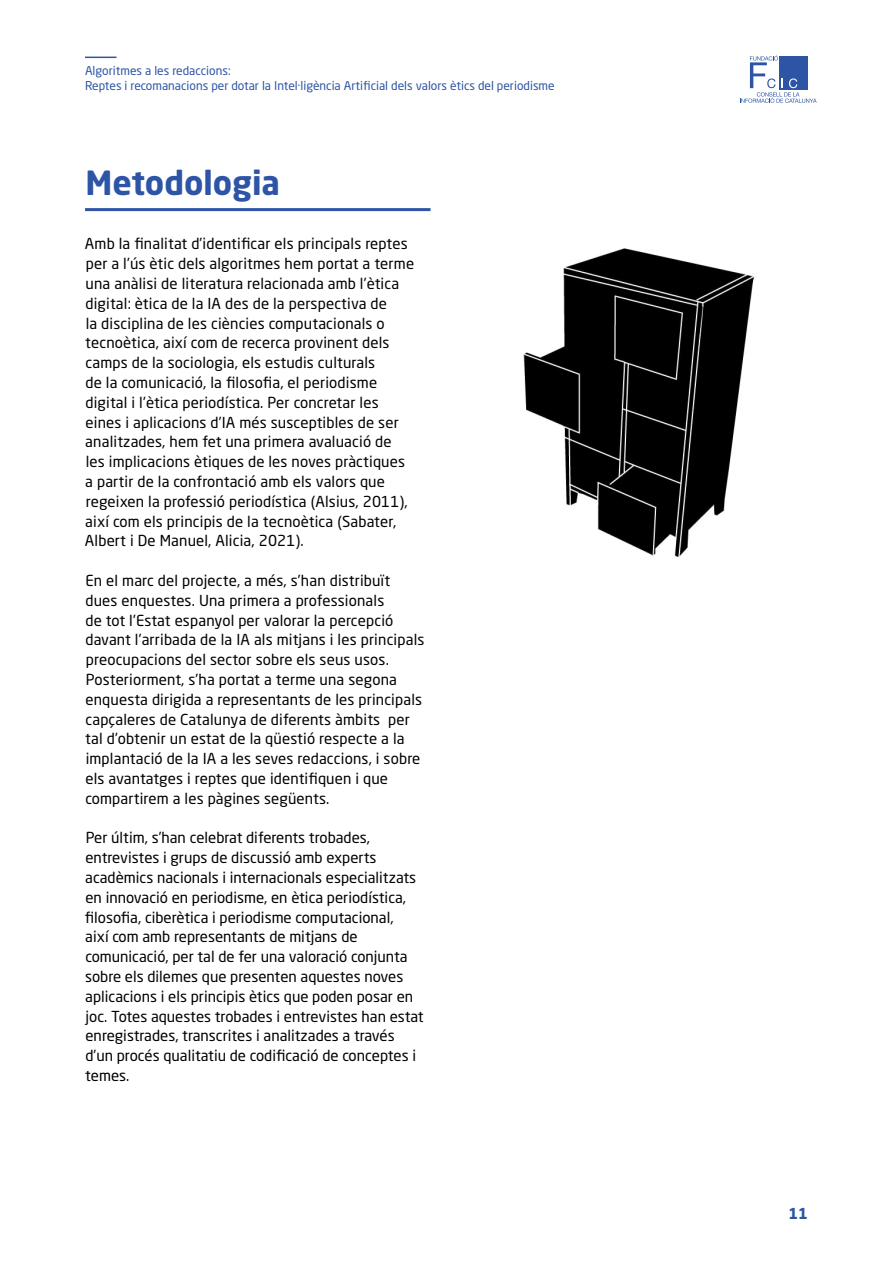
<style>
.page{position:relative;width:893px;height:1263px;background:#fff}
.page>*{position:absolute;margin:0;border:0;box-sizing:border-box;transform-origin:0 0}
.t1{font:700 33px "Neo Sans Std";color:#2e55a5}
.t2{font:15px/19.8px "Neo Sans Std";letter-spacing:.01em;color:#000}
.t3{font:700 15px "Neo Sans Std";color:#2e55a5}
.t4{font:12px/15px "Neo Sans Std";color:#2e55a5}
</style>
<div class="page">
<hr style="left:85px;top:57px;width:32px;height:1px;background:#2e55a5">
<svg style="left:740px;top:55px;width:77px;height:48px"></svg>
<hr style="left:85px;top:208px;width:346px;height:3px;background:#2e55a5">
<img style="left:523px;top:248px;width:232px;height:309px">
<p class="t4" style="left:85px;top:63px;width:471px">Algoritmes a les redaccions:<br>Reptes i recomanacions per dotar la Intel·ligència Artificial dels valors ètics del periodisme</p>
<h1 class="t1" style="left:85px;top:162px;width:196px">Metodologia</h1>
<p class="t2" style="left:85px;top:234px;width:331px">Amb la finalitat d’identificar els principals reptes per a l’ús ètic dels algoritmes hem portat a terme una anàlisi de literatura relacionada amb l’ètica digital: ètica de la IA des de la perspectiva de<br>la disciplina de les ciències computacionals o tecnoètica, així com de recerca provinent dels camps de la sociologia, els estudis culturals<br>de la comunicació, la filosofia, el periodisme digital i l’ètica periodística. Per concretar les eines i aplicacions d’IA més susceptibles de ser analitzades, hem fet una primera avaluació de<br>les implicacions ètiques de les noves pràctiques a partir de la confrontació amb els valors que regeixen la professió periodística (Alsius, 2011), així com els principis de la tecnoètica (Sabater, Albert i De Manuel, Alicia, 2021).</p>
<p class="t2" style="left:85px;top:570px;width:341px">En el marc del projecte, a més, s’han distribuït dues enquestes. Una primera a professionals<br>de tot l’Estat espanyol per valorar la percepció davant l’arribada de la IA als mitjans i les principals preocupacions del sector sobre els seus usos.<br>Posteriorment, s’ha portat a terme una segona enquesta dirigida a representants de les principals capçaleres de Catalunya de diferents àmbits per tal d’obtenir un estat de la qüestió respecte a la implantació de la IA a les seves redaccions, i sobre els avantatges i reptes que identifiquen i que compartirem a les pàgines següents.</p>
<p class="t2" style="left:85px;top:828px;width:340px">Per últim, s’han celebrat diferents trobades, entrevistes i grups de discussió amb experts acadèmics nacionals i internacionals especialitzats en innovació en periodisme, en ètica periodística, filosofia, ciberètica i periodisme computacional,<br>així com amb representants de mitjans de comunicació, per tal de fer una valoració conjunta sobre els dilemes que presenten aquestes noves aplicacions i els principis ètics que poden posar en joc. Totes aquestes trobades i entrevistes han estat enregistrades, transcrites i analitzades a través d’un procés qualitatiu de codificació de conceptes i temes.</p>
<p class="t3" style="left:789px;top:1204px;width:21px">11</p>
</div>
